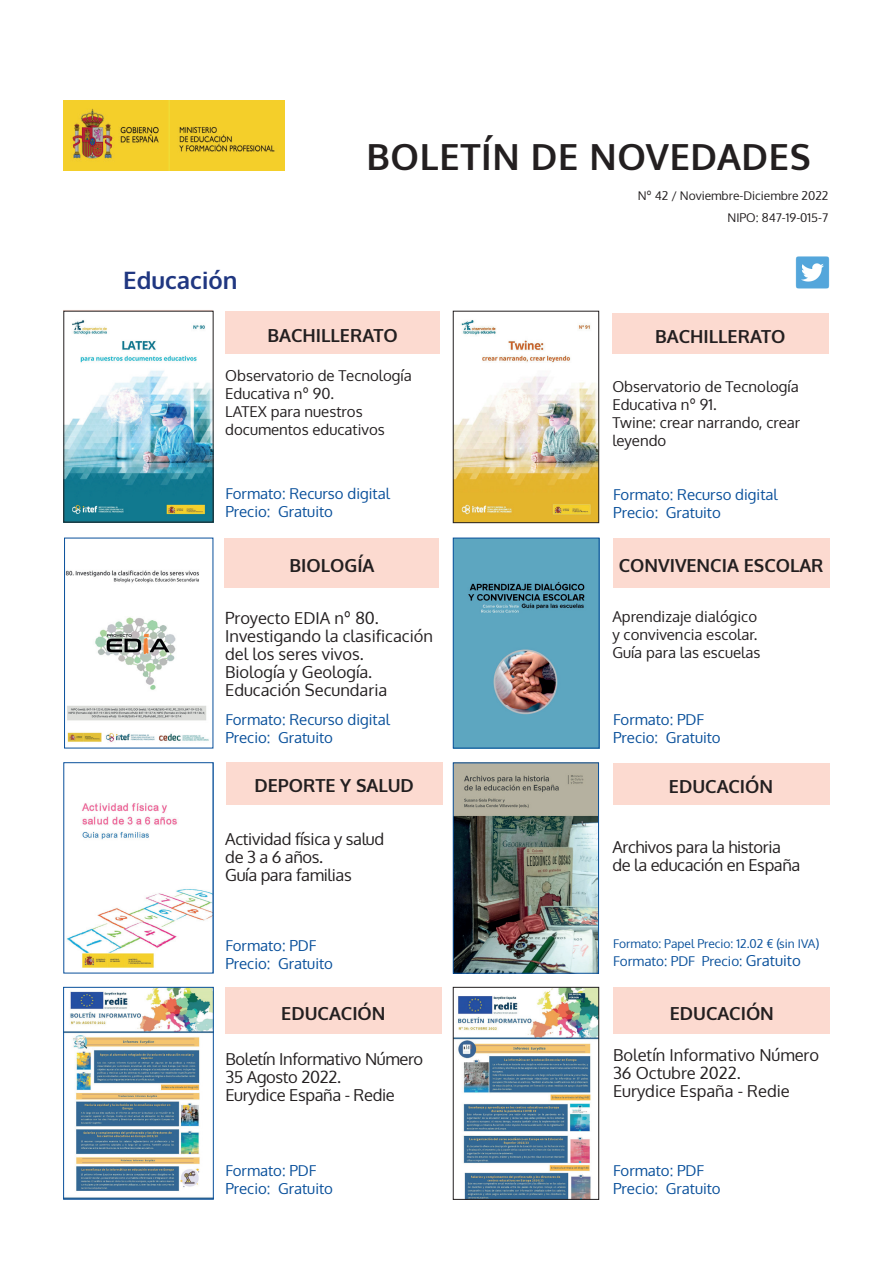
<style>
.page{position:relative;width:893px;height:1263px;background:#fff}
.page>*{position:absolute;margin:0;border:0;box-sizing:border-box;transform-origin:0 0}
.t1{font:700 36px "Oxygen";letter-spacing:.02em;color:#231f20}
.t2{font:700 24px "Oxygen";color:#203781}
.t3{font:700 18px "Oxygen";color:#231f20}
.t4{font:16.5px/18px "Oxygen";letter-spacing:-.01em;color:#231f20}
.t5{font:15px/18px "Oxygen";color:#09509b}
.t6{font:15px/18px "Oxygen";color:#231f20}
.t7{font:13.5px "Oxygen";color:#09509b}
.t8{font:12px/21.9px "Oxygen";color:#231f20;text-align:right}
.t9{font:12px "Oxygen";color:#09509b}
.s1{font-size:13.5px}
.s2{font-size:15px}
</style>
<div class="page">
<img style="left:795px;top:256px;width:34px;height:33px">
<div style="left:612px;top:314px;width:216px;height:40px;background:#fcdad0"></div>
<img style="left:64px;top:101px;width:221px;height:69px">
<div style="left:225px;top:311px;width:215px;height:43px;background:#fcdad0"></div>
<img style="left:455px;top:320px;width:142px;height:201px">
<div style="left:453px;top:311px;width:146px;height:212px;border:1px solid #231f20"></div>
<img style="left:66px;top:570px;width:143px;height:172px">
<div style="left:225px;top:538px;width:214px;height:49px;background:#fcdad0"></div>
<img style="left:455px;top:540px;width:142px;height:206px">
<div style="left:453px;top:538px;width:146px;height:210px;border:1px solid #09509b"></div>
<div style="left:613px;top:538px;width:216px;height:49px;background:#fcdad0"></div>
<div style="left:226px;top:762px;width:216px;height:42px;background:#fcdad0"></div>
<img style="left:67px;top:803px;width:144px;height:165px">
<img style="left:455px;top:765px;width:142px;height:206px">
<div style="left:453px;top:763px;width:146px;height:210px;border:1px solid #09509b"></div>
<div style="left:613px;top:763px;width:216px;height:41px;background:#fcdad0"></div>
<img style="left:65px;top:989px;width:146px;height:202px">
<div style="left:63px;top:987px;width:150px;height:212px;border:1px solid #09509b"></div>
<div style="left:225px;top:987px;width:216px;height:47px;background:#fcdad0"></div>
<div style="left:614px;top:987px;width:216px;height:47px;background:#fcdad0"></div>
<img style="left:455px;top:989px;width:142px;height:208px">
<div style="left:453px;top:987px;width:146px;height:212px;border:1px solid #231f20"></div>
<img style="left:66px;top:320px;width:145px;height:200px">
<h1 class="t1" style="left:366px;top:134px;width:446px">BOLETÍN DE NOVEDADES</h1>
<h2 class="t2" style="left:123px;top:266px;width:116px">Educación</h2>
<p class="t3" style="left:268px;top:324px;width:132px">BACHILLERATO</p>
<p class="t8" style="left:638px;top:185px;width:192px">Nº 42 / Noviembre-Diciembre 2022<br>NIPO: 847-19-015-7</p>
<p class="t3" style="left:655px;top:325px;width:132px">BACHILLERATO</p>
<p class="t6" style="left:225px;top:367px;width:188px">Observatorio de Tecnología<br>Educativa nº 90.<br>LATEX para nuestros documentos educativos</p>
<p class="t6" style="left:612px;top:377px;width:189px">Observatorio de Tecnología<br>Educativa nº 91.<br>Twine: crear narrando, crear leyendo</p>
<p class="t5" style="left:225px;top:485px;width:166px">Formato: Recurso digital<br>Precio: Gratuito</p>
<p class="t5" style="left:613px;top:485px;width:166px">Formato: Recurso digital<br>Precio: Gratuito</p>
<p class="t3" style="left:289px;top:554px;width:87px">BIOLOGÍA</p>
<p class="t4" style="left:225px;top:609px;width:209px">Proyecto EDIA nº 80.<br>Investigando la clasificación del los seres vivos.<br>Biología y Geología.<br>Educación Secundaria</p>
<p class="t3" style="left:619px;top:554px;width:206px">CONVIVENCIA ESCOLAR</p>
<p class="t6" style="left:612px;top:608px;width:150px">Aprendizaje dialógico y convivencia escolar.<br>Guía para las escuelas</p>
<p class="t5" style="left:225px;top:711px;width:166px">Formato: Recurso digital<br>Precio: Gratuito</p>
<p class="t5" style="left:613px;top:711px;width:109px">Formato: PDF<br>Precio: Gratuito</p>
<p class="t3" style="left:254px;top:775px;width:161px">DEPORTE Y SALUD</p>
<p class="t4" style="left:225px;top:830px;width:160px">Actividad física y salud de 3 a 6 años.<br>Guía para familias</p>
<p class="t3" style="left:669px;top:775px;width:106px">EDUCACIÓN</p>
<p class="t4" style="left:612px;top:838px;width:190px">Archivos para la historia de la educación en España</p>
<p class="t5" style="left:225px;top:936px;width:109px">Formato: PDF<br>Precio: Gratuito</p>
<p class="t9" style="left:613px;top:936px;width:208px">Formato: Papel Precio: 12.02 € <span class="s1">(</span>sin IVA<span class="s1">)</span></p>
<p class="t7" style="left:613px;top:952px;width:189px">Formato: PDF Precio: <span class="s2">Gratuito</span></p>
<p class="t3" style="left:281px;top:1002px;width:106px">EDUCACIÓN</p>
<p class="t4" style="left:225px;top:1050px;width:199px">Boletín Informativo Número<br>35 Agosto 2022.<br>Eurydice España - Redie</p>
<p class="t5" style="left:225px;top:1162px;width:109px">Formato: PDF<br>Precio: Gratuito</p>
<p class="t3" style="left:670px;top:1002px;width:106px">EDUCACIÓN</p>
<p class="t4" style="left:613px;top:1046px;width:208px">Boletín Informativo Número<br>36 Octubre 2022.<br>Eurydice España - Redie</p>
<p class="t5" style="left:613px;top:1162px;width:109px">Formato: PDF<br>Precio: Gratuito</p>
</div>
